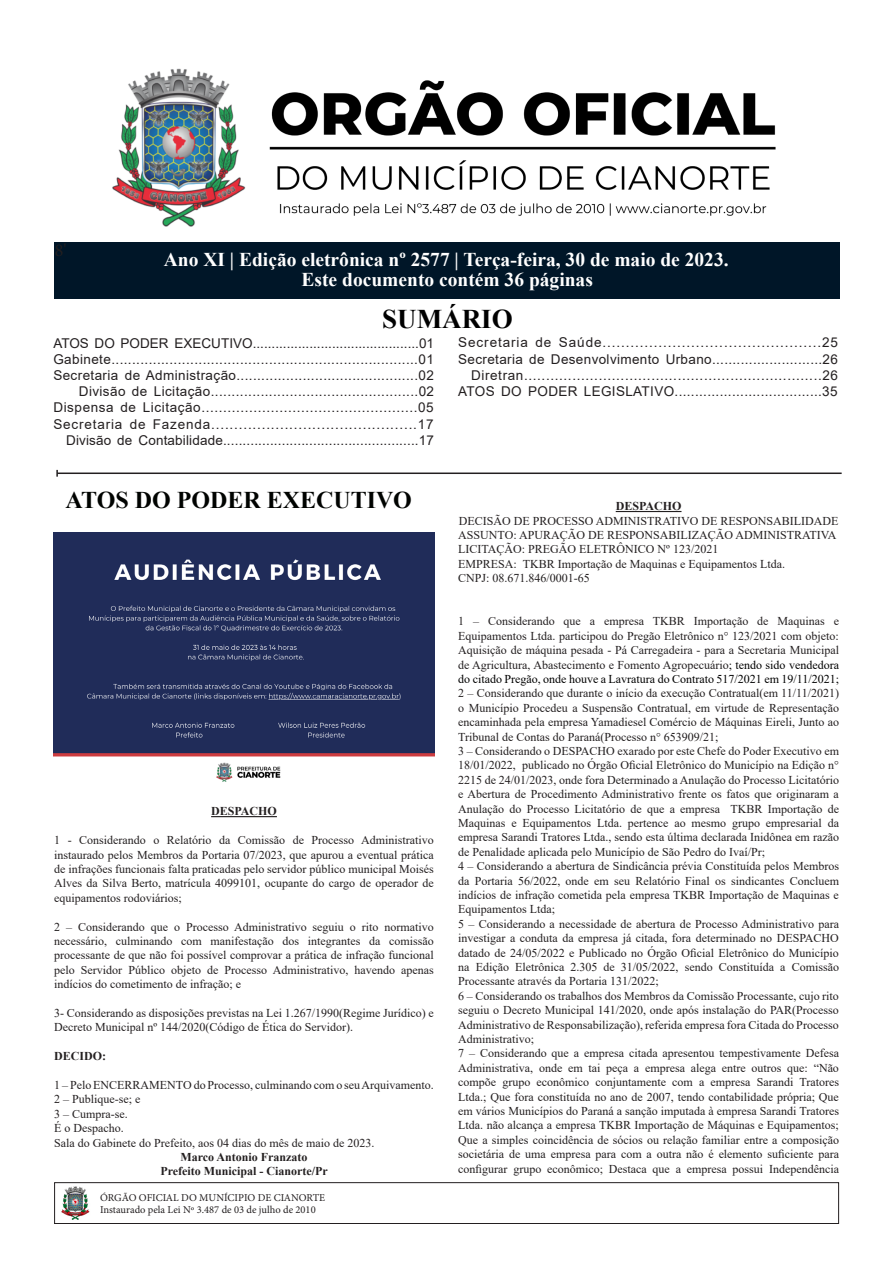
<style>
.page{position:relative;width:893px;height:1263px;background:#fff}
.page>*{position:absolute;margin:0;border:0;box-sizing:border-box;transform-origin:0 0}
.t1{font:700 27px "Times New Roman";color:#000}
.t2{font:700 24px "Times New Roman";color:#000300}
.t3{font:700 19.5px "Times New Roman";color:#fff}
.t4{font:18px "Minion Pro";color:#231f20}
.t5{font:13.5px "Arial";letter-spacing:.03em;color:#231f20}
.t6{font:13.5px "Arial";letter-spacing:.01em;color:#231f20}
.t7{font:13.5px "Arial";color:#231f20}
.t8{font:13.5px "Arial";letter-spacing:.06em;color:#231f20}
.t9{font:13.5px "Arial";letter-spacing:.07em;color:#231f20}
.t10{font:12px/14.4px "Times New Roman";color:#231f20;text-align:justify}
.t11{font:700 12px "Times New Roman";color:#231f20}
.t12{font:10.5px/12.6px "Minion Pro";color:#231f20}
.s1{color:#000}
</style>
<div class="page">
<div style="left:54px;top:1182px;width:785px;height:42px;border:1px solid #231f20"></div>
<img style="left:61px;top:1186px;width:29px;height:34px">
<div style="left:55px;top:242px;width:785px;height:57px;background:#001628"></div>
<hr style="left:57px;top:472px;width:785px;height:2px;background:#231f20">
<svg style="left:56px;top:470px;width:2px;height:7px"></svg>
<img style="left:112px;top:68px;width:664px;height:159px">
<img style="left:53px;top:532px;width:382px;height:250px">
<hr style="left:211px;top:816px;width:66px;height:1px;background:#231f20">
<hr style="left:616px;top:511px;width:65px;height:1px;background:#231f20">
<p class="t4" style="left:55px;top:238px;width:13px">8'</p>
<p class="t3" style="left:164px;top:246px;width:566px">Ano XI | Edição eletrônica nº 2577 | Terça-feira, 30 de maio de 2023.</p>
<p class="t1" style="left:382px;top:300px;width:132px">SUMÁRIO</p>
<p class="t3" style="left:302px;top:265px;width:293px">Este documento contém 36 páginas</p>
<p class="t7" style="left:53px;top:333px;width:382px">ATOS DO PODER EXECUTIVO............................................01</p>
<p class="t5" style="left:53px;top:350px;width:382px">Gabinete..........................................................................01</p>
<p class="t5" style="left:53px;top:366px;width:382px">Secretaria de Administração............................................02</p>
<p class="t5" style="left:79px;top:382px;width:357px">Divisão de Licitação..................................................02</p>
<p class="t5" style="left:53px;top:398px;width:382px">Dispensa de Licitação..................................................05</p>
<p class="t8" style="left:53px;top:414px;width:382px">Secretaria de Fazenda.............................................17</p>
<p class="t6" style="left:66px;top:431px;width:369px">Divisão de Contabilidade..................................................17</p>
<p class="t2" style="left:66px;top:483px;width:348px">ATOS DO PODER EXECUTIVO</p>
<p class="t11" style="left:211px;top:803px;width:67px">DESPACHO</p>
<p class="t10" style="left:54px;top:832px;width:381px">1 - Considerando o Relatório da Comissão de Processo Administrativo instaurado pelos Membros da Portaria 07/2023, que apurou a eventual prática de infrações funcionais falta praticadas pelo servidor público municipal Moisés Alves da Silva Berto, matrícula 4099101, ocupante do cargo de operador de equipamentos rodoviários;</p>
<p class="t10" style="left:54px;top:919px;width:381px">2 – Considerando que o Processo Administrativo seguiu o rito normativo necessário, culminando com manifestação dos integrantes da comissão processante de que não foi possível comprovar a prática de infração funcional pelo Servidor Público objeto de Processo Administrativo, havendo apenas indícios do cometimento de infração; e</p>
<p class="t10" style="left:54px;top:1005px;width:381px">3- Considerando as disposições previstas na Lei 1.267/1990(Regime Jurídico) e<br>Decreto Municipal nº 144/2020(Código de Ética do Servidor).</p>
<p class="t11" style="left:54px;top:1047px;width:53px">DECIDO:</p>
<p class="t10" style="left:54px;top:1077px;width:381px">1 – Pelo ENCERRAMENTO do Processo, culminando com o seu Arquivamento.</p>
<p class="t10" style="left:54px;top:1092px;width:88px">2 – Publique-se; e</p>
<p class="t10" style="left:54px;top:1106px;width:75px">3 – Cumpra-se.</p>
<p class="t10" style="left:54px;top:1120px;width:71px">É o Despacho.</p>
<p class="t10" style="left:54px;top:1135px;width:322px">Sala do Gabinete do Prefeito, aos 04 dias do mês de maio de 2023.</p>
<p class="t11" style="left:180px;top:1148px;width:129px">Marco Antonio Franzato</p>
<p class="t11" style="left:160px;top:1163px;width:169px">Prefeito Municipal - Cianorte/Pr</p>
<p class="t12" style="left:100px;top:1191px;width:227px">ÓRGÃO OFICIAL DO MUNÍCIPIO DE CIANORTE<br>Instaurado pela Lei Nº 3.487 de 03 de julho de 2010</p>
<p class="t9" style="left:458px;top:333px;width:381px">Secretaria de Saúde...............................................25</p>
<p class="t5" style="left:458px;top:349px;width:381px">Secretaria de Desenvolvimento Urbano...........................26</p>
<p class="t5" style="left:471px;top:366px;width:369px">Diretran....................................................................26</p>
<p class="t5" style="left:458px;top:382px;width:381px">ATOS DO PODER LEGISLATIVO....................................35</p>
<p class="t11" style="left:616px;top:497px;width:67px">DESPACHO</p>
<p class="t10" style="left:459px;top:513px;width:381px">DECISÃO DE PROCESSO ADMINISTRATIVO DE RESPONSABILIDADE</p>
<p class="t10" style="left:458px;top:527px;width:380px">ASSUNTO: APURAÇÃO DE RESPONSABILIZAÇÃO ADMINISTRATIVA</p>
<p class="t10" style="left:458px;top:542px;width:262px">LICITAÇÃO: PREGÃO ELETRÔNICO Nº 123/2021</p>
<p class="t10" style="left:458px;top:556px;width:328px">EMPRESA: TKBR Importação de Maquinas e Equipamentos Ltda.</p>
<p class="t10" style="left:458px;top:571px;width:133px">CNPJ: 08.671.846/0001-65</p>
<p class="t10" style="left:458px;top:614px;width:382px">1 – Considerando que a empresa TKBR Importação de Maquinas e Equipamentos Ltda. participou do Pregão Eletrônico n° 123/2021 com objeto:<br>Aquisição de máquina pesada - Pá Carregadeira - para a Secretaria Municipal de Agricultura, Abastecimento e Fomento Agropecuário<span class="s1">; tendo sido vendedora do citado Pregão, onde houve a Lavratura do Contrato 517/2021 em 19/11/2021;</span></p>
<p class="t10" style="left:458px;top:686px;width:382px">2 – Considerando que durante o início da execução Contratual(em 11/11/2021) o Município Procedeu a Suspensão Contratual, em virtude de Representação encaminhada pela empresa Yamadiesel Comércio de Máquinas Eireli, Junto ao Tribunal de Contas do Paraná(Processo n° 653909/21;</p>
<p class="t10" style="left:458px;top:743px;width:382px">3 – Considerando o DESPACHO exarado por este Chefe do Poder Executivo em 18/01/2022, publicado no Órgão Oficial Eletrônico do Município na Edição n° 2215 de 24/01/2023, onde fora Determinado a Anulação do Processo Licitatório e Abertura de Procedimento Administrativo frente os fatos que originaram a Anulação do Processo Licitatório de que a empresa TKBR Importação de Maquinas e Equipamentos Ltda. pertence ao mesmo grupo empresarial da empresa Sarandi Tratores Ltda., sendo esta última declarada Inidônea em razão de Penalidade aplicada pelo Município de São Pedro do Ivaí/Pr;</p>
<p class="t10" style="left:458px;top:859px;width:382px">4 – Considerando a abertura de Sindicância prévia Constituída pelos Membros da Portaria 56/2022, onde em seu Relatório Final os sindicantes Concluem indícios de infração cometida pela empresa TKBR Importação de Maquinas e Equipamentos Ltda;</p>
<p class="t10" style="left:458px;top:916px;width:382px">5 – Considerando a necessidade de abertura de Processo Administrativo para investigar a conduta da empresa já citada, fora determinado no DESPACHO datado de 24/05/2022 e Publicado no Órgão Oficial Eletrônico do Município na Edição Eletrônica 2.305 de 31/05/2022, sendo Constituída a Comissão Processante através da Portaria 131/2022;</p>
<p class="t10" style="left:458px;top:988px;width:382px">6 – Considerando os trabalhos dos Membros da Comissão Processante, cujo rito seguiu o Decreto Municipal 141/2020, onde após instalação do PAR(Processo Administrativo de Responsabilização), referida empresa fora Citada do Processo Administrativo;</p>
<p class="t10" style="left:458px;top:1046px;width:382px">7 – Considerando que a empresa citada apresentou tempestivamente Defesa Administrativa, onde em tai peça a empresa alega entre outros que: “Não compõe grupo econômico conjuntamente com a empresa Sarandi Tratores Ltda.; Que fora constituída no ano de 2007, tendo contabilidade própria; Que em vários Municípios do Paraná a sanção imputada à empresa Sarandi Tratores Ltda. não alcança a empresa TKBR Importação de Máquinas e Equipamentos; Que a simples coincidência de sócios ou relação familiar entre a composição societária de uma empresa para com a outra não é elemento suficiente para configurar grupo econômico; Destaca que a empresa possui Independência</p>
</div>
